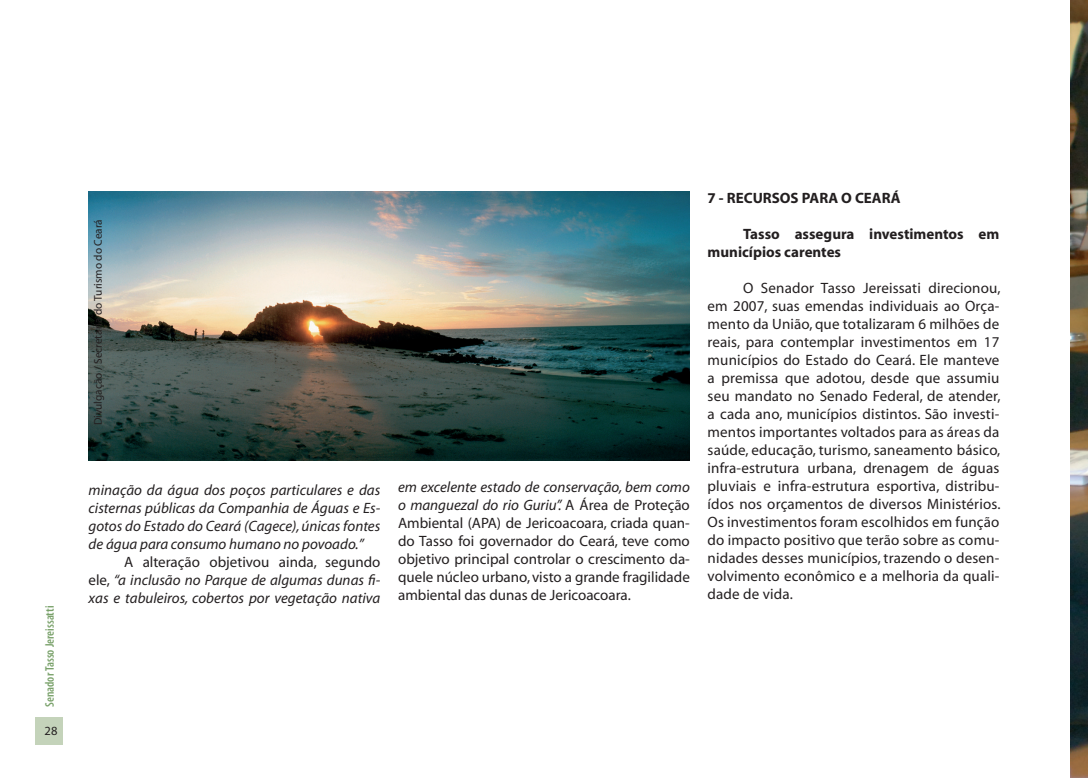
<style>
.page{position:relative;width:1088px;height:780px;background:#fff}
.page>*{position:absolute;margin:0;border:0;box-sizing:border-box;transform-origin:0 0}
.t1{font:15px/18px "Myriad";letter-spacing:.005em;color:#231f20;text-align:justify}
.t2{font:italic 15px/18px "Myriad";color:#231f20;text-align:justify}
.t3{font:700 15px/18px "Myriad";color:#231f20}
.t4{font:600 condensed 12.5px "Myriad Pro";color:#79a16a}
.t5{font:12.5px "Myriad";color:#231f20}
.t6{font:11.25px "Myriad";color:#231f20}
.s1{font-style:normal}
.s2{font-style:italic}
</style>
<div class="page">
<div style="left:35px;top:717px;width:27px;height:27px;background:#c4d3ba"></div>
<img style="left:1070px;top:1px;width:18px;height:776px">
<img style="left:89px;top:191px;width:601px;height:269px">
<p class="t4" style="left:43px;top:707px;width:103px;rotate:-90deg">Senador Tasso Jereissatti</p>
<p class="t5" style="left:45px;top:724px;width:14px">28</p>
<p class="t6" style="left:93px;top:425px;width:208px;rotate:-90deg">Divulgação / Secretaria do Turismo do Ceará</p>
<p class="t2" style="left:89px;top:482px;width:293px">minação da água dos poços particulares e das cisternas públicas da Companhia de Águas e Es&shy;gotos do Estado do Ceará (Cagece), únicas fontes de água para consumo humano no povoado.”</p>
<p class="t2" style="left:89px;top:554px;width:293px;text-indent:35px"><span class="s1">A alteração objetivou ainda, segundo ele,</span> “a inclusão no Parque de algumas dunas fi&shy;xas e tabuleiros, cobertos por vegetação nativa</p>
<p class="t1" style="left:398px;top:479px;width:293px"><span class="s2">em excelente estado de conservação, bem como o manguezal do rio Guriu”.</span> A Área de Proteção Ambiental (APA) de Jericoacoara, criada quan&shy;do Tasso foi governador do Ceará, teve como objetivo principal controlar o crescimento da&shy;quele núcleo urbano, visto a grande fragilidade ambiental das dunas de Jericoacoara.</p>
<p class="t3" style="left:707px;top:189px;width:194px">7 - RECURSOS PARA O CEARÁ</p>
<p class="t3" style="left:707px;top:225px;width:293px;text-indent:35px">Tasso assegura investimentos em municípios carentes</p>
<p class="t1" style="left:707px;top:279px;width:294px;text-indent:35px">O Senador Tasso Jereissati direcionou, em 2007, suas emendas individuais ao Orça&shy;mento da União, que totalizaram 6 milhões de reais, para contemplar investimentos em 17 municípios do Estado do Ceará. Ele manteve a premissa que adotou, desde que assumiu seu mandato no Senado Federal, de atender, a cada ano, municípios distintos. São investi&shy;mentos importantes voltados para as áreas da saúde, educação, turismo, saneamento básico, infra-estrutura urbana, drenagem de águas pluviais e infra-estrutura esportiva, distribu&shy;ídos nos orçamentos de diversos Ministérios.<br>Os investimentos foram escolhidos em função do impacto positivo que terão sobre as comu&shy;nidades desses municípios, trazendo o desen&shy;volvimento econômico e a melhoria da quali&shy;dade de vida.</p>
</div>
